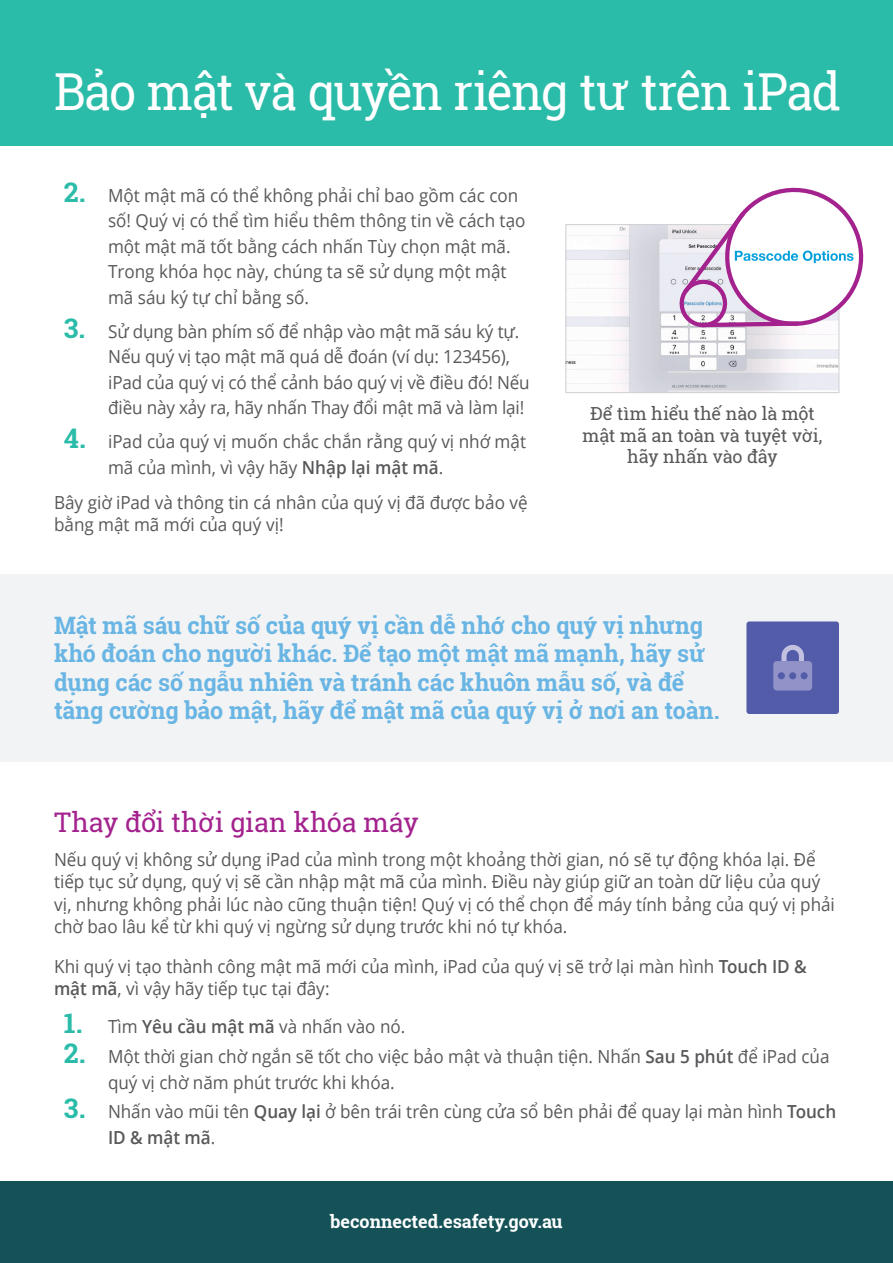
<style>
.page{position:relative;width:893px;height:1263px;background:#fff}
.page>*{position:absolute;margin:0;border:0;box-sizing:border-box;transform-origin:0 0}
.t1{font:51px "Roboto Slab";letter-spacing:-.03em;color:#fff;scale:.95 1}
.t2{font:27px "Roboto Slab";letter-spacing:-.01em;color:#a3228e}
.t3{font:700 24px/28.5px "Roboto Slab";letter-spacing:-.005em;color:#69b5e4}
.t4{font:18px/25.5px "Open Sans";color:#57585a;scale:.95 1}
.t5{font:18px/21.6px "Roboto Slab";letter-spacing:-.005em;color:#57585a;text-align:center}
.t6{font:700 18px "Roboto Slab";color:#fff}
.s1{font-family:"Roboto Slab";font-weight:700;font-size:27px;color:#2abca8}
.s2{font-weight:600}
</style>
<div class="page">
<div style="left:0;top:1181px;width:893px;height:82px;background:#155257"></div>
<div style="left:0;top:0;width:893px;height:145px;background:#2abca8"></div>
<div style="left:0;top:574px;width:893px;height:187px;background:#f2f3f4"></div>
<div style="left:746px;top:621px;width:93px;height:93px;background:#535ca9;border-radius:3px"></div>
<svg style="left:781px;top:645px;width:23px;height:16px"></svg>
<div style="left:773px;top:661px;width:39px;height:29px;background:#9192c7;border-radius:4px"></div>
<div style="left:789px;top:672px;width:7px;height:7px;background:#535ca9;border-radius:50%"></div>
<div style="left:800px;top:672px;width:8px;height:7px;background:#535ca9;border-radius:50%"></div>
<div style="left:778px;top:672px;width:7px;height:7px;background:#535ca9;border-radius:50%"></div>
<img style="left:567px;top:226px;width:270px;height:165px">
<div style="left:565px;top:224px;width:274px;height:169px;border:1px solid #d1d2d4"></div>
<svg style="left:677px;top:187px;width:187px;height:146px"></svg>
<h1 class="t1" style="left:54px;top:57px;width:830px">Bảo mật và quyền riêng tư trên iPad</h1>
<p class="t4" style="left:108px;top:182px;width:441px;text-indent:-44px"><span class="s1">2.</span> Một mật mã có thể không phải chỉ bao gồm các con số! Quý vị có thể tìm hiểu thêm thông tin về cách tạo một mật mã tốt bằng cách nhấn Tùy chọn mật mã.<br>Trong khóa học này, chúng ta sẽ sử dụng một mật mã sáu ký tự chỉ bằng số.</p>
<p class="t4" style="left:108px;top:318px;width:445px;text-indent:-44px"><span class="s1">3.</span> Sử dụng bàn phím số để nhập vào mật mã sáu ký tự.<br>Nếu quý vị tạo mật mã quá dễ đoán (ví dụ: 123456), iPad của quý vị có thể cảnh báo quý vị về điều đó! Nếu điều này xảy ra, hãy nhấn Thay đổi mật mã và làm lại!</p>
<p class="t4" style="left:108px;top:428px;width:442px;text-indent:-44px"><span class="s1">4.</span> iPad của quý vị muốn chắc chắn rằng quý vị nhớ mật mã của mình, vì vậy hãy <span class="s2">Nhập lại mật mã</span>.</p>
<p class="t4" style="left:54px;top:491px;width:500px;line-height:22.5px">Bây giờ iPad và thông tin cá nhân của quý vị đã được bảo vệ bằng mật mã mới của quý vị!</p>
<p class="t5" style="left:582px;top:402px;width:241px">Để tìm hiểu thế nào là một mật mã an toàn và tuyệt vời, hãy nhấn vào đây</p>
<h3 class="t3" style="left:54px;top:610px;width:667px">Mật mã sáu chữ số của quý vị cần dễ nhớ cho quý vị nhưng khó đoán cho người khác. Để tạo một mật mã mạnh, hãy sử dụng các số ngẫu nhiên và tránh các khuôn mẫu số, và để tăng cường bảo mật, hãy để mật mã của quý vị ở nơi an toàn.</h3>
<h2 class="t2" style="left:54px;top:804px;width:366px">Thay đổi thời gian khóa máy</h2>
<p class="t4" style="left:54px;top:847px;width:823px;line-height:22.5px">Nếu quý vị không sử dụng iPad của mình trong một khoảng thời gian, nó sẽ tự động khóa lại. Để tiếp tục sử dụng, quý vị sẽ cần nhập mật mã của mình. Điều này giúp giữ an toàn dữ liệu của quý vị, nhưng không phải lúc nào cũng thuận tiện! Quý vị có thể chọn để máy tính bảng của quý vị phải chờ bao lâu kể từ khi quý vị ngừng sử dụng trước khi nó tự khóa.</p>
<p class="t4" style="left:54px;top:954px;width:794px;line-height:22.5px">Khi quý vị tạo thành công mật mã mới của mình, iPad của quý vị sẽ trở lại màn hình <span class="s2">Touch ID &amp; mật mã</span>, vì vậy hãy tiếp tục tại đây:</p>
<p class="t4" style="left:64px;top:1013px;width:361px"><span class="s1">1.</span> Tìm <span class="s2">Yêu cầu mật mã</span> và nhấn vào nó.</p>
<p class="t4" style="left:108px;top:1043px;width:761px;text-indent:-44px"><span class="s1">2.</span> Một thời gian chờ ngắn sẽ tốt cho việc bảo mật và thuận tiện. Nhấn <span class="s2">Sau 5 phút</span> để iPad của quý vị chờ năm phút trước khi khóa.</p>
<p class="t4" style="left:108px;top:1098px;width:768px;text-indent:-44px"><span class="s1">3.</span> Nhấn vào mũi tên <span class="s2">Quay lại</span> ở bên trái trên cùng cửa sổ bên phải để quay lại màn hình <span class="s2">Touch<br>ID &amp; mật mã</span>.</p>
<p class="t6" style="left:330px;top:1209px;width:234px">beconnected.esafety.gov.au</p>
</div>
